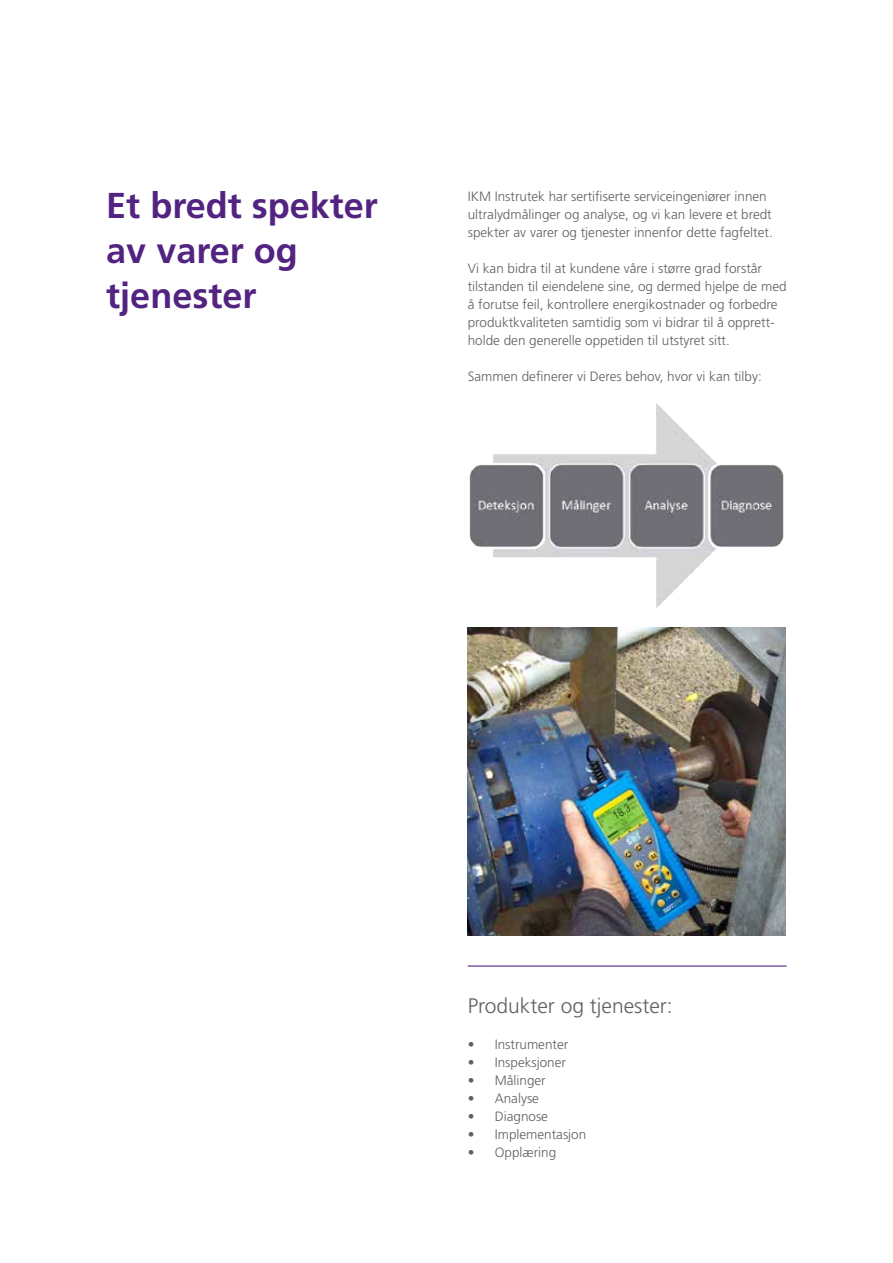
<style>
.page{position:relative;width:893px;height:1263px;background:#fff}
.page>*{position:absolute;margin:0;border:0;box-sizing:border-box;transform-origin:0 0}
.t1{font:700 36px/45px "Frutiger LT Std";color:#522380}
.t2{font:300 21px "Frutiger LT Std";color:#5f6062}
.t3{font:300 13.5px/18px "Frutiger LT Std";color:#5f6062}
</style>
<div class="page">
<hr style="left:468px;top:965px;width:319px;height:1px;background:#522380">
<img style="left:468px;top:628px;width:317px;height:307px">
<img style="left:469px;top:403px;width:315px;height:205px">
<h1 class="t1" style="left:106px;top:184px;width:273px">Et bredt spekter av varer og tjenester</h1>
<p class="t3" style="left:468px;top:188px;width:307px">IKM Instrutek har sertifiserte serviceingeniører innen ultralydmålinger og analyse, og vi kan levere et bredt spekter av varer og tjenester innenfor dette fagfeltet.</p>
<p class="t3" style="left:468px;top:260px;width:320px">Vi kan bidra til at kundene våre i større grad forstår tilstanden til eiendelene sine, og dermed hjelpe de med å forutse feil, kontrollere energikostnader og forbedre produktkvaliteten samtidig som vi bidrar til å opprett&shy;holde den generelle oppetiden til utstyret sitt.</p>
<p class="t3" style="left:468px;top:368px;width:296px">Sammen definerer vi Deres behov, hvor vi kan tilby:</p>
<h2 class="t2" style="left:468px;top:993px;width:206px">Produkter og tjenester:</h2>
<p class="t3" style="left:468px;top:1035px;width:102px">• Instrumenter</p>
<p class="t3" style="left:468px;top:1053px;width:100px">• Inspeksjoner</p>
<p class="t3" style="left:468px;top:1071px;width:80px">• Målinger</p>
<p class="t3" style="left:468px;top:1089px;width:73px">• Analyse</p>
<p class="t3" style="left:468px;top:1107px;width:82px">• Diagnose</p>
<p class="t3" style="left:468px;top:1125px;width:120px">• Implementasjon</p>
<p class="t3" style="left:468px;top:1143px;width:90px">• Opplæring</p>
</div>
